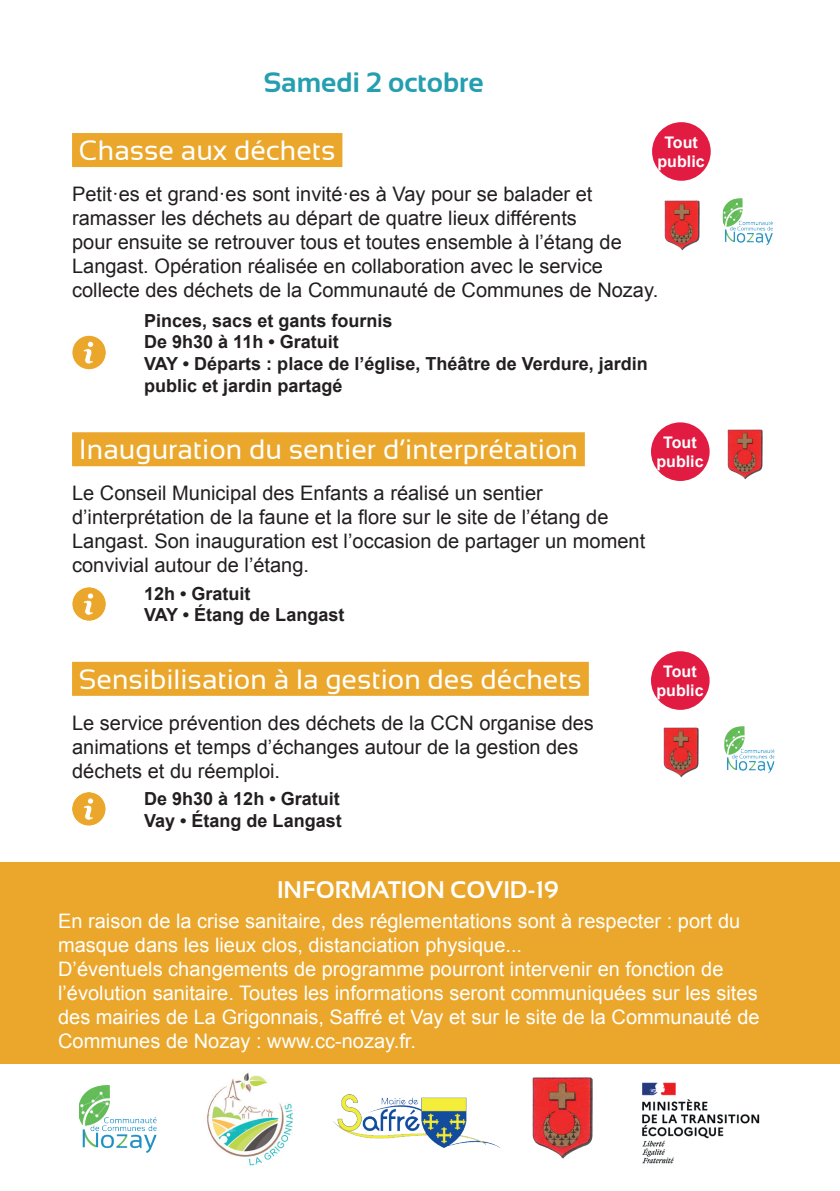
<style>
.page{position:relative;width:840px;height:1191px;background:#fff}
.page>*{position:absolute;margin:0;border:0;box-sizing:border-box;transform-origin:0 0}
.t1{font:28px "Sansation";color:#fff}
.t2{font:700 28px "Sansation";color:#259faf}
.t3{font:700 24px "Sansation";color:#fff}
.t4{font:20px/24px "Arial";color:#231f20}
.t5{font:20px/24px "Arial";color:#fff}
.t6{font:700 18px/21.6px "Arial";color:#231f20}
.t7{font:700 16px/19.2px "Arial";color:#fff;text-align:center}
</style>
<div class="page">
<div style="left:72px;top:133px;width:270px;height:34px;background:#eaa72b"></div>
<div style="left:72px;top:432px;width:512px;height:34px;background:#eaa72b"></div>
<div style="left:72px;top:662px;width:516px;height:34px;background:#eaa72b"></div>
<div style="left:651px;top:122px;width:59px;height:59px;background:#e21b43;border-radius:50%"></div>
<img style="left:72px;top:336px;width:34px;height:33px;border-radius:17px">
<img style="left:72px;top:587px;width:34px;height:34px;border-radius:17px">
<img style="left:72px;top:792px;width:33px;height:33px;border-radius:17px">
<img style="left:722px;top:198px;width:50px;height:47px">
<div style="left:650px;top:422px;width:59px;height:59px;background:#e21b43;border-radius:50%"></div>
<img style="left:198px;top:1067px;width:103px;height:103px;border-radius:51px">
<div style="left:650px;top:651px;width:59px;height:59px;background:#e21b43;border-radius:50%"></div>
<div style="left:0;top:862px;width:839px;height:201px;background:#eaa72b"></div>
<img style="left:79px;top:1085px;width:77px;height:67px">
<img style="left:532px;top:1077px;width:61px;height:82px">
<img style="left:333px;top:1094px;width:168px;height:54px">
<img style="left:724px;top:726px;width:49px;height:47px">
<img style="left:664px;top:200px;width:36px;height:51px">
<img style="left:727px;top:429px;width:36px;height:51px">
<img style="left:663px;top:727px;width:35px;height:51px">
<img style="left:642px;top:1082px;width:118px;height:82px">
<h1 class="t2" style="left:263px;top:67px;width:221px">Samedi 2 octobre</h1>
<p class="t7" style="left:657px;top:133px;width:49px">Tout public</p>
<h1 class="t1" style="left:79px;top:135px;width:258px">Chasse aux déchets</h1>
<p class="t4" style="left:72px;top:182px;width:587px">Petit·es et grand·es sont invité·es à Vay pour se balader et ramasser les déchets au départ de quatre lieux différents<br>pour ensuite se retrouver tous et toutes ensemble à l’étang de Langast. Opération réalisée en collaboration avec le service collecte des déchets de la Communauté de Communes de Nozay.</p>
<p class="t6" style="left:144px;top:310px;width:505px">Pinces, sacs et gants fournis<br>De 9h30 à 11h • Gratuit<br>VAY • Départs : place de l’église, Théâtre de Verdure, jardin public et jardin partagé</p>
<h1 class="t1" style="left:79px;top:434px;width:500px">Inauguration du sentier d’interprétation</h1>
<p class="t4" style="left:72px;top:481px;width:574px">Le Conseil Municipal des Enfants a réalisé un sentier d’interprétation de la faune et la flore sur le site de l’étang de Langast. Son inauguration est l’occasion de partager un moment convivial autour de l’étang.</p>
<p class="t6" style="left:144px;top:583px;width:202px">12h • Gratuit<br>VAY • Étang de Langast</p>
<p class="t7" style="left:656px;top:433px;width:49px">Tout public</p>
<h1 class="t1" style="left:79px;top:663px;width:504px">Sensibilisation à la gestion des déchets</h1>
<p class="t4" style="left:72px;top:711px;width:523px">Le service prévention des déchets de la CCN organise des animations et temps d’échanges autour de la gestion des déchets et du réemploi.</p>
<p class="t6" style="left:144px;top:788px;width:199px">De 9h30 à 12h • Gratuit<br>Vay • Étang de Langast</p>
<p class="t7" style="left:656px;top:662px;width:49px">Tout public</p>
<p class="t3" style="left:277px;top:876px;width:283px">INFORMATION COVID-19</p>
<p class="t5" style="left:58px;top:909px;width:702px">En raison de la crise sanitaire, des réglementations sont à respecter : port du masque dans les lieux clos, distanciation physique...<br>D’éventuels changements de programme pourront intervenir en fonction de l’évolution sanitaire. Toutes les informations seront communiquées sur les sites des mairies de La Grigonnais, Saffré et Vay et sur le site de la Communauté de Communes de Nozay : www.cc-nozay.fr.</p>
</div>
